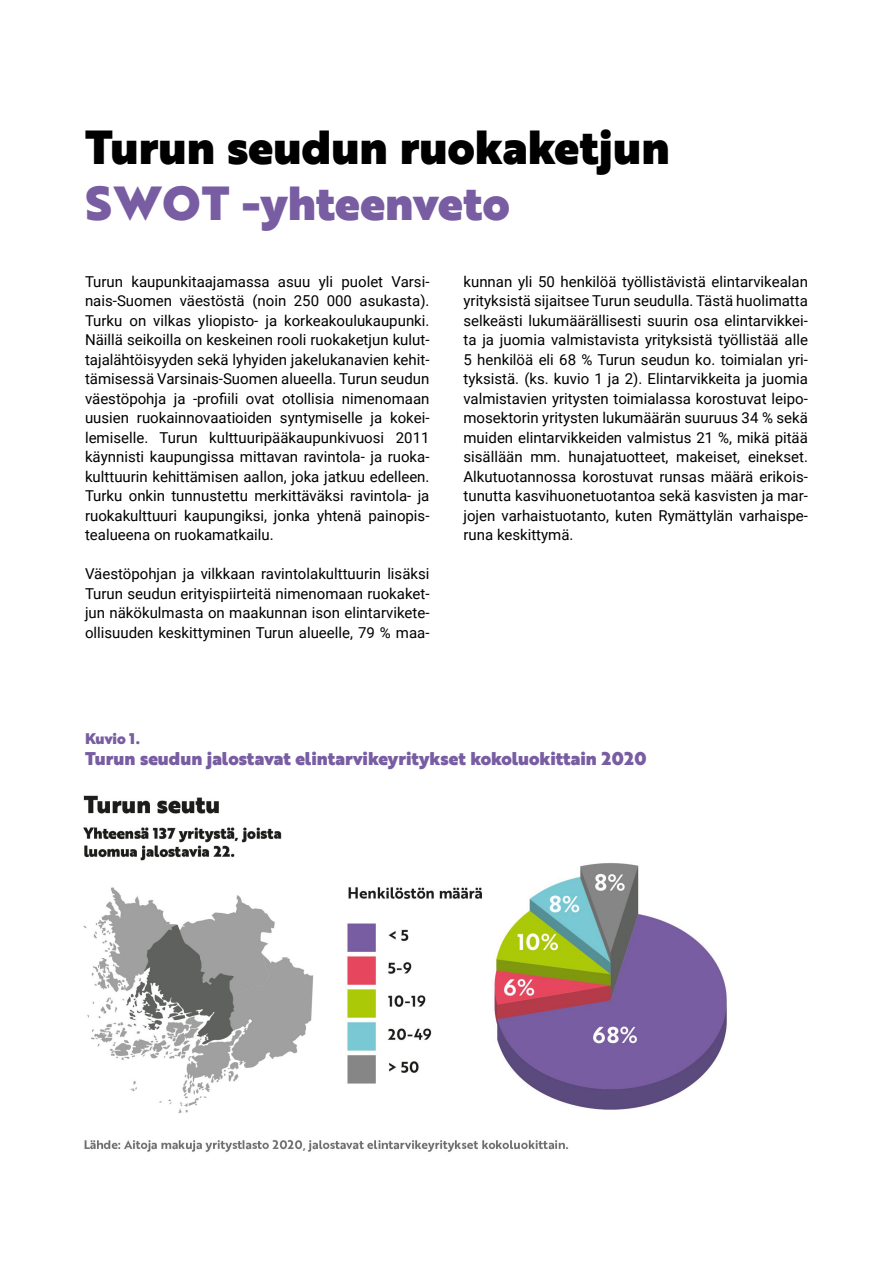
<style>
.page{position:relative;width:893px;height:1263px;background:#fff}
.page>*{position:absolute;margin:0;border:0;box-sizing:border-box;transform-origin:0 0}
.t1{font:46.5px/55.8px "Brother 1816 Black";color:#000}
.Kuvateksti{font:18px "Brother 1816 Black";color:#785da2}
.Leipis{font:15px/19.5px "Roboto";color:#000;text-align:justify}
.Kuvateksti-2{font:15px "Brother 1816 Black";color:#785da2}
.s1{color:#785da2}
</style>
<div class="page">
<img style="left:83px;top:795px;width:644px;height:357px">
<h1 class="t1" style="left:85px;top:118px;width:586px">Turun seudun ruokaketjun<br><span class="s1">SWOT -yhteenveto</span></h1>
<p class="Leipis" style="left:85px;top:271px;width:346px">Turun kaupunkitaajamassa asuu yli puolet Varsi&shy;nais-Suomen väestöstä (noin 250 000 asukasta).<br>Turku on vilkas yliopisto- ja korkeakoulukaupunki.<br>Näillä seikoilla on keskeinen rooli ruokaketjun kulut&shy;tajalähtöisyyden sekä lyhyiden jakelukanavien kehit&shy;tämisessä Varsinais-Suomen alueella. Turun seudun väestöpohja ja -profiili ovat otollisia nimenomaan uusien ruokainnovaatioiden syntymiselle ja kokei&shy;lemiselle. Turun kulttuuripääkaupunkivuosi 2011 käynnisti kaupungissa mittavan ravintola- ja ruoka&shy;kulttuurin kehittämisen aallon, joka jatkuu edelleen.<br>Turku onkin tunnustettu merkittäväksi ravintola- ja ruokakulttuuri kaupungiksi, jonka yhtenä painopis&shy;tealueena on ruokamatkailu.</p>
<p class="Leipis" style="left:85px;top:563px;width:346px">Väestöpohjan ja vilkkaan ravintolakulttuurin lisäksi Turun seudun erityispiirteitä nimenomaan ruokaket&shy;jun näkökulmasta on maakunnan ison elintarvikete&shy;ollisuuden keskittyminen Turun alueelle, 79 % maa-</p>
<p class="Leipis" style="left:463px;top:271px;width:346px">kunnan yli 50 henkilöä työllistävistä elintarvikealan yrityksistä sijaitsee Turun seudulla. Tästä huolimatta selkeästi lukumäärällisesti suurin osa elintarvikkei&shy;ta ja juomia valmistavista yrityksistä työllistää alle 5 henkilöä eli 68 % Turun seudun ko. toimialan yri&shy;tyksistä. (ks. kuvio 1 ja 2). Elintarvikkeita ja juomia valmistavien yritysten toimialassa korostuvat leipo&shy;mosektorin yritysten lukumäärän suuruus 34 % sekä muiden elintarvikkeiden valmistus 21 %, mikä pitää sisällään mm. hunajatuotteet, makeiset, einekset.<br>Alkutuotannossa korostuvat runsas määrä erikois&shy;tunutta kasvihuonetuotantoa sekä kasvisten ja mar&shy;jojen varhaistuotanto, kuten Rymättylän varhaispe&shy;runa keskittymä.</p>
<p class="Kuvateksti-2" style="left:85px;top:727px;width:56px">Kuvio 1.</p>
<p class="Kuvateksti" style="left:85px;top:745px;width:563px">Turun seudun jalostavat elintarvikeyritykset kokoluokittain 2020</p>
</div>
